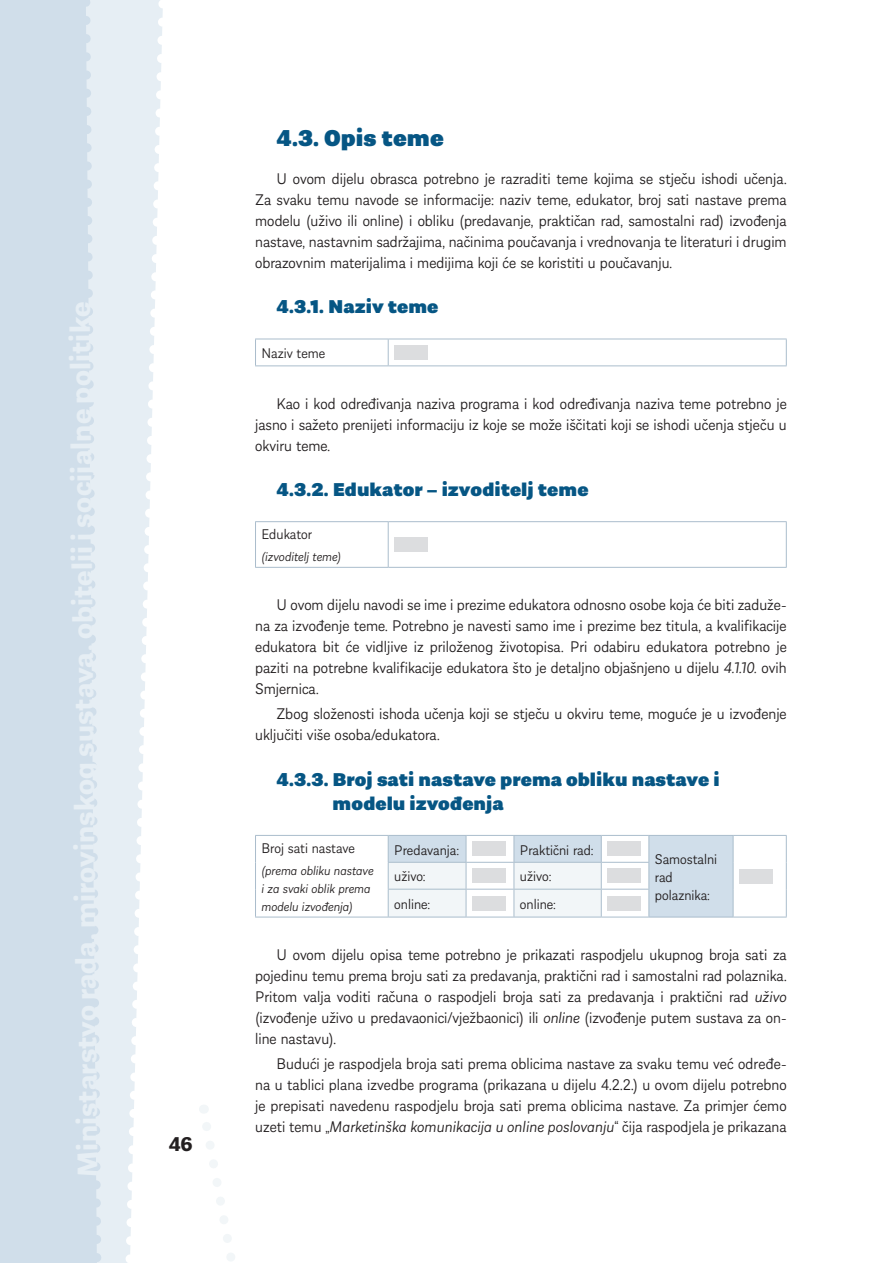
<style>
.page{position:relative;width:893px;height:1263px;background:#fff}
.page>*{position:absolute;margin:0;border:0;box-sizing:border-box;transform-origin:0 0}
.t1{font:700 30px "Almanach";color:#e6eef4}
.Naslov_02{font:900 24px "Almanach";color:#065684}
.t2{font:700 21px "Almanach";color:#231f20}
.Naslov_03{font:900 19.5px/24px "Almanach";color:#065684}
.Body{font:300 16.5px/21px "Almanach";color:#231f20;text-align:justify}
.TABLE_body_left{font:300 15px/18px "Almanach";color:#231f20}
.TABLE_body_left-2{font:italic 300 13.5px/18px "Almanach";color:#231f20}
.s1{font-style:italic}
</style>
<div class="page">
<svg style="left:199px;top:1105px;width:36px;height:156px"></svg>
<div style="left:106px;top:0;width:15px;height:1263px;background:#e6eef4"></div>
<div style="left:0;top:0;width:77px;height:1263px;background:#d0deea"></div>
<svg style="left:77px;top:0;width:29px;height:1263px;background:#d9e5ee"></svg>
<svg style="left:121px;top:0;width:42px;height:1263px"></svg>
<hr style="left:255px;top:339px;width:133px;height:1px;background:#aabdcc">
<svg style="left:255px;top:339px;width:1px;height:26px"></svg>
<hr style="left:388px;top:339px;width:399px;height:1px;background:#aabdcc">
<svg style="left:388px;top:339px;width:1px;height:26px"></svg>
<svg style="left:786px;top:339px;width:1px;height:26px"></svg>
<hr style="left:255px;top:365px;width:133px;height:1px;background:#aabdcc">
<hr style="left:388px;top:365px;width:399px;height:1px;background:#aabdcc">
<div style="left:394px;top:345px;width:33px;height:15px;background:#dcdddf"></div>
<hr style="left:255px;top:521px;width:133px;height:1px;background:#aabdcc">
<hr style="left:255px;top:522px;width:1px;height:45px;background:#aabdcc">
<hr style="left:388px;top:521px;width:399px;height:1px;background:#aabdcc">
<hr style="left:388px;top:522px;width:1px;height:45px;background:#aabdcc">
<hr style="left:786px;top:522px;width:1px;height:45px;background:#aabdcc">
<hr style="left:255px;top:567px;width:133px;height:1px;background:#aabdcc">
<hr style="left:388px;top:567px;width:399px;height:1px;background:#aabdcc">
<div style="left:394px;top:537px;width:33px;height:15px;background:#dcdddf"></div>
<hr style="left:388px;top:917px;width:78px;height:1px;background:#aabdcc">
<hr style="left:514px;top:917px;width:87px;height:1px;background:#aabdcc">
<hr style="left:649px;top:917px;width:84px;height:1px;background:#aabdcc">
<hr style="left:733px;top:917px;width:54px;height:1px;background:#aabdcc">
<hr style="left:601px;top:917px;width:48px;height:1px;background:#aabdcc">
<hr style="left:466px;top:917px;width:48px;height:1px;background:#aabdcc">
<svg style="left:255px;top:835px;width:532px;height:82px"></svg>
<hr style="left:255px;top:917px;width:133px;height:1px;background:#aabdcc">
<div style="left:472px;top:841px;width:33px;height:15px;background:#dcdddf"></div>
<div style="left:607px;top:841px;width:33px;height:15px;background:#dcdddf"></div>
<div style="left:739px;top:869px;width:33px;height:15px;background:#dcdddf"></div>
<div style="left:472px;top:868px;width:33px;height:15px;background:#dcdddf"></div>
<div style="left:607px;top:868px;width:33px;height:15px;background:#dcdddf"></div>
<div style="left:472px;top:896px;width:33px;height:14px;background:#dcdddf"></div>
<div style="left:607px;top:896px;width:33px;height:14px;background:#dcdddf"></div>
<h1 class="t1" style="left:60px;top:1177px;width:877px;rotate:-90deg">Ministarstvo rada, mirovinskog sustava, obitelji i socijalne politike</h1>
<p class="t2" style="left:169px;top:1128px;width:25px">46</p>
<p class="Naslov_02" style="left:276px;top:118px;width:169px">4.3. Opis teme</p>
<p class="Body" style="left:255px;top:167px;width:533px;text-indent:21px">U ovom dijelu obrasca potrebno je razraditi teme kojima se stječu ishodi učenja.<br>Za svaku temu navode se informacije: naziv teme, edukator, broj sati nastave prema modelu (uživo ili online) i obliku (predavanje, praktičan rad, samostalni rad) izvođenja nastave, nastavnim sadržajima, načinima poučavanja i vrednovanja te literaturi i drugim obrazovnim materijalima i medijima koji će se koristiti u poučavanju.</p>
<p class="Naslov_03" style="left:276px;top:292px;width:164px">4.3.1. Naziv teme</p>
<p class="TABLE_body_left" style="left:261px;top:343px;width:65px">Naziv teme</p>
<p class="Body" style="left:255px;top:392px;width:533px;text-indent:21px">Kao i kod određivanja naziva programa i kod određivanja naziva teme potrebno je jasno i sažeto prenijeti informaciju iz koje se može iščitati koji se ishodi učenja stječu u okviru teme.</p>
<p class="Naslov_03" style="left:276px;top:475px;width:314px">4.3.2. Edukator – izvoditelj teme</p>
<p class="TABLE_body_left" style="left:261px;top:524px;width:52px">Edukator</p>
<p class="TABLE_body_left-2" style="left:261px;top:547px;width:81px">(izvoditelj teme)</p>
<p class="Body" style="left:255px;top:593px;width:533px;text-indent:21px">U ovom dijelu navodi se ime i prezime edukatora odnosno osobe koja će biti zaduže&shy;na za izvođenje teme. Potrebno je navesti samo ime i prezime bez titula, a kvalifikacije edukatora bit će vidljive iz priloženog životopisa. Pri odabiru edukatora potrebno je paziti na potrebne kvalifikacije edukatora što je detaljno objašnjeno u dijelu <span class="s1">4.1.10.</span> ovih Smjernica.</p>
<p class="Body" style="left:255px;top:702px;width:533px;text-indent:21px">Zbog složenosti ishoda učenja koji se stječu u okviru teme, moguće je u izvođenje uključiti više osoba/edukatora.</p>
<p class="Naslov_03" style="left:333px;top:765px;width:389px;text-indent:-56px">4.3.3. Broj sati nastave prema obliku nastave i modelu izvođenja</p>
<p class="TABLE_body_left" style="left:261px;top:838px;width:95px">Broj sati nastave</p>
<p class="TABLE_body_left-2" style="left:261px;top:861px;width:114px">(prema obliku nastave i za svaki oblik prema modelu izvođenja)</p>
<p class="TABLE_body_left" style="left:394px;top:840px;width:66px">Predavanja:</p>
<p class="TABLE_body_left" style="left:520px;top:840px;width:75px">Praktični rad:</p>
<p class="TABLE_body_left" style="left:655px;top:849px;width:64px">Samostalni rad polaznika:</p>
<p class="TABLE_body_left" style="left:394px;top:867px;width:33px">uživo:</p>
<p class="TABLE_body_left" style="left:520px;top:867px;width:33px">uživo:</p>
<p class="TABLE_body_left" style="left:394px;top:894px;width:38px">online:</p>
<p class="TABLE_body_left" style="left:520px;top:894px;width:38px">online:</p>
<p class="Body" style="left:255px;top:943px;width:533px;text-indent:21px">U ovom dijelu opisa teme potrebno je prikazati raspodjelu ukupnog broja sati za pojedinu temu prema broju sati za predavanja, praktični rad i samostalni rad polaznika.<br>Pritom valja voditi računa o raspodjeli broja sati za predavanja i praktični rad <span class="s1">uživo </span>(izvođenje uživo u predavaonici/vježbaonici) ili <span class="s1">online</span> (izvođenje putem sustava za on&shy;line nastavu).</p>
<p class="Body" style="left:255px;top:1052px;width:533px;text-indent:21px">Budući je raspodjela broja sati prema oblicima nastave za svaku temu već određe&shy;na u tablici plana izvedbe programa (prikazana u dijelu 4.2.2.) u ovom dijelu potrebno je prepisati navedenu raspodjelu broja sati prema oblicima nastave. Za primjer ćemo uzeti temu „<span class="s1">Marketinška komunikacija u online poslovanju</span>“ čija raspodjela je prikazana</p>
</div>
